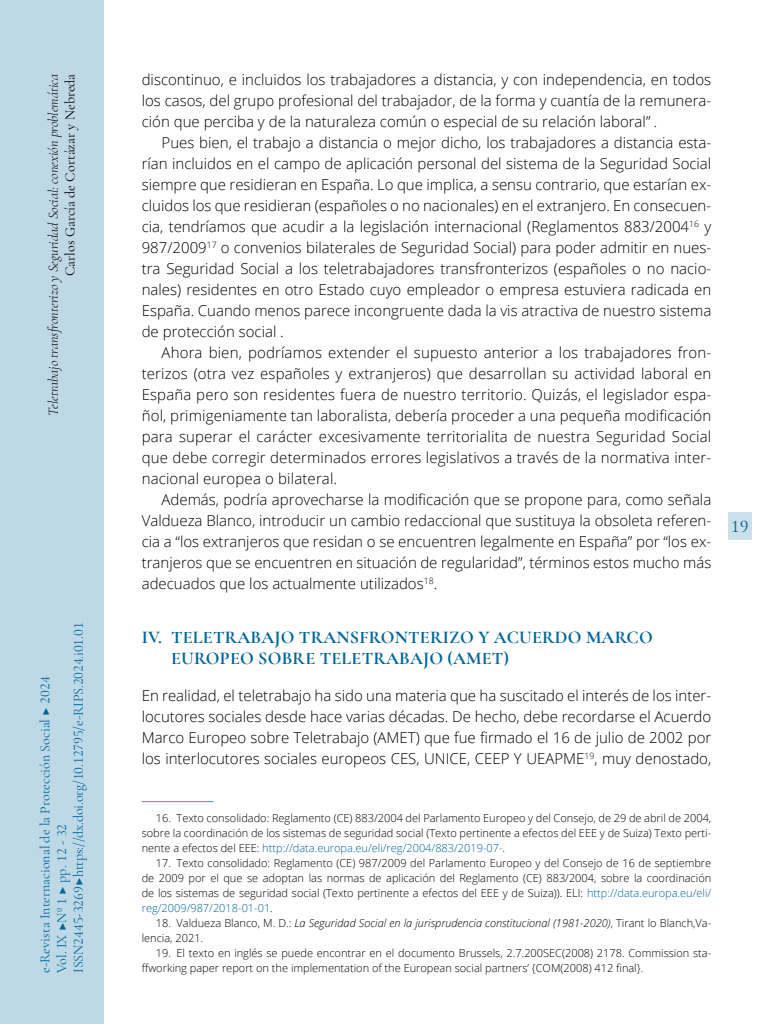
<style>
.page{position:relative;width:768px;height:1024px;background:#fff}
.page>*{position:absolute;margin:0;border:0;box-sizing:border-box;transform-origin:0 0}
.t1{font:700 18px/21.6px "Cormorant Garamond";letter-spacing:.01em;color:#006599}
.t2{font:500 18px "Cormorant Garamond";color:#006599}
.t3{font:300 15px/21px "Open Sans";color:#000;text-align:justify}
.t4{font:14px/16.8px "Cormorant Garamond";color:#006599}
.t5{font:italic 300 14px "Cormorant Garamond";color:#000}
.t6{font:14px "Cormorant Garamond";color:#000}
.t7{font:300 11px/15px "Open Sans";color:#000;text-align:justify}
.t8{font:italic 300 11px/15px "Open Sans";color:#000}
.s1{font-style:italic}
.s2{color:#006599}
.s3{font-style:normal}
</style>
<div class="page">
<hr style="left:142px;top:801px;width:72px;height:1px;background:#4d93b8">
<div style="left:0;top:0;width:103px;height:1024px;background:#bfd8e6"></div>
<div style="left:728px;top:512px;width:23px;height:28px;background:#cce0eb"></div>
<p class="t5" style="left:45px;top:416px;width:344px;rotate:-90deg">Teletrabajo transfronterizo y Seguridad Social: conexión problemática</p>
<p class="t6" style="left:62px;top:276px;width:204px;rotate:-90deg">Carlos García de Cortázar y Nebreda</p>
<p class="t4" style="left:36px;top:973px;width:352px;rotate:-90deg">e-Revista Internacional de la Protección Social ▶ 2024<br>Vol. IX ▶Nº 1 ▶ pp. 12 - 32<br>ISSN 2445-3269 ▶ https://dx.doi.org/10.12795/e-RIPS.2024.i01.01</p>
<p class="t3" style="left:142px;top:69px;width:571px">discontinuo, e incluidos los trabajadores a distancia, y con independencia, en todos los casos, del grupo profesional del trabajador, de la forma y cuantía de la remunera&shy;ción que perciba y de la naturaleza común o especial de su relación laboral” <span class="s1">.</span></p>
<p class="t3" style="left:142px;top:132px;width:571px;text-indent:20px">Pues bien, el trabajo a distancia o mejor dicho, los trabajadores a distancia esta&shy;rían incluidos en el campo de aplicación personal del sistema de la Seguridad Social siempre que residieran en España. Lo que implica, a sensu contrario, que estarían ex&shy;cluidos los que residieran (españoles o no nacionales) en el extranjero. En consecuen&shy;cia, tendríamos que acudir a la legislación internacional (Reglamentos 883/2004<sup>16</sup> y 987/2009<sup>17</sup> o convenios bilaterales de Seguridad Social) para poder admitir en nues&shy;tra Seguridad Social a los teletrabajadores transfronterizos (españoles o no nacio&shy;nales) residentes en otro Estado cuyo empleador o empresa estuviera radicada en España. Cuando menos parece incongruente dada la vis atractiva de nuestro sistema de protección social .</p>
<p class="t3" style="left:142px;top:342px;width:571px;text-indent:20px">Ahora bien, podríamos extender el supuesto anterior a los trabajadores fron&shy;terizos (otra vez españoles y extranjeros) que desarrollan su actividad laboral en España pero son residentes fuera de nuestro territorio. Quizás, el legislador espa&shy;ñol, primigeniamente tan laboralista, debería proceder a una pequeña modificación para superar el carácter excesivamente territorialita de nuestra Seguridad Social que debe corregir determinados errores legislativos a través de la normativa inter&shy;nacional europea o bilateral.</p>
<p class="t3" style="left:142px;top:489px;width:571px;text-indent:20px">Además, podría aprovecharse la modificación que se propone para, como señala Valdueza Blanco, introducir un cambio redaccional que sustituya la obsoleta referen&shy;cia a “los extranjeros que residan o se encuentren legalmente en España” por “los ex&shy;tranjeros que se encuentren en situación de regularidad”, términos estos mucho más adecuados que los actualmente utilizados<sup>18</sup>.</p>
<p class="t1" style="left:171px;top:626px;width:483px;text-indent:-29px">IV. TELETRABAJO TRANSFRONTERIZO Y ACUERDO MARCO<br>EUROPEO SOBRE TELETRABAJO (AMET)</p>
<p class="t3" style="left:142px;top:685px;width:571px">En realidad, el teletrabajo ha sido una materia que ha suscitado el interés de los inter&shy;locutores sociales desde hace varias décadas. De hecho, debe recordarse el Acuerdo Marco Europeo sobre Teletrabajo (AMET) que fue firmado el 16 de julio de 2002 por los interlocutores sociales europeos CES, UNICE, CEEP Y UEAPME<sup>19</sup>, muy denostado,</p>
<p class="t7" style="left:142px;top:810px;width:571px;text-indent:14px">16. Texto consolidado: Reglamento (CE) 883/2004 del Parlamento Europeo y del Consejo, de 29 de abril de 2004, sobre la coordinación de los sistemas de seguridad social (Texto pertinente a efectos del EEE y de Suiza) Texto perti&shy;nente a efectos del EEE: <span class="s2">http://data.europa.eu/eli/reg/2004/883/2019-07-</span>.</p>
<p class="t7" style="left:142px;top:856px;width:571px;text-indent:14px">17. Texto consolidado: Reglamento (CE) 987/2009 del Parlamento Europeo y del Consejo de 16 de septiembre de 2009 por el que se adoptan las normas de aplicación del Reglamento (CE) 883/2004, sobre la coordinación de los sistemas de seguridad social (Texto pertinente a efectos del EEE y de Suiza)). ELI: <span class="s2">http://data.europa.eu/eli/ reg/2009/987/2018-01-01</span>.</p>
<p class="t8" style="left:142px;top:915px;width:571px;text-indent:14px"><span class="s3">18. Valdueza Blanco, M. D.:</span> La Seguridad Social en la jurisprudencia constitucional (1981-2020)<span class="s3">, Tirant lo Blanch,Va&shy;lencia, 2021.</span></p>
<p class="t7" style="left:156px;top:946px;width:557px">19. El texto en inglés se puede encontrar en el documento Brussels, 2.7.200SEC(2008) 2178. Commission sta-</p>
<p class="t7" style="left:142px;top:961px;width:503px">ffworking paper report on the implementation of the European social partners’ {COM(2008) 412 final}.</p>
<p class="t2" style="left:731px;top:515px;width:19px">19</p>
</div>
